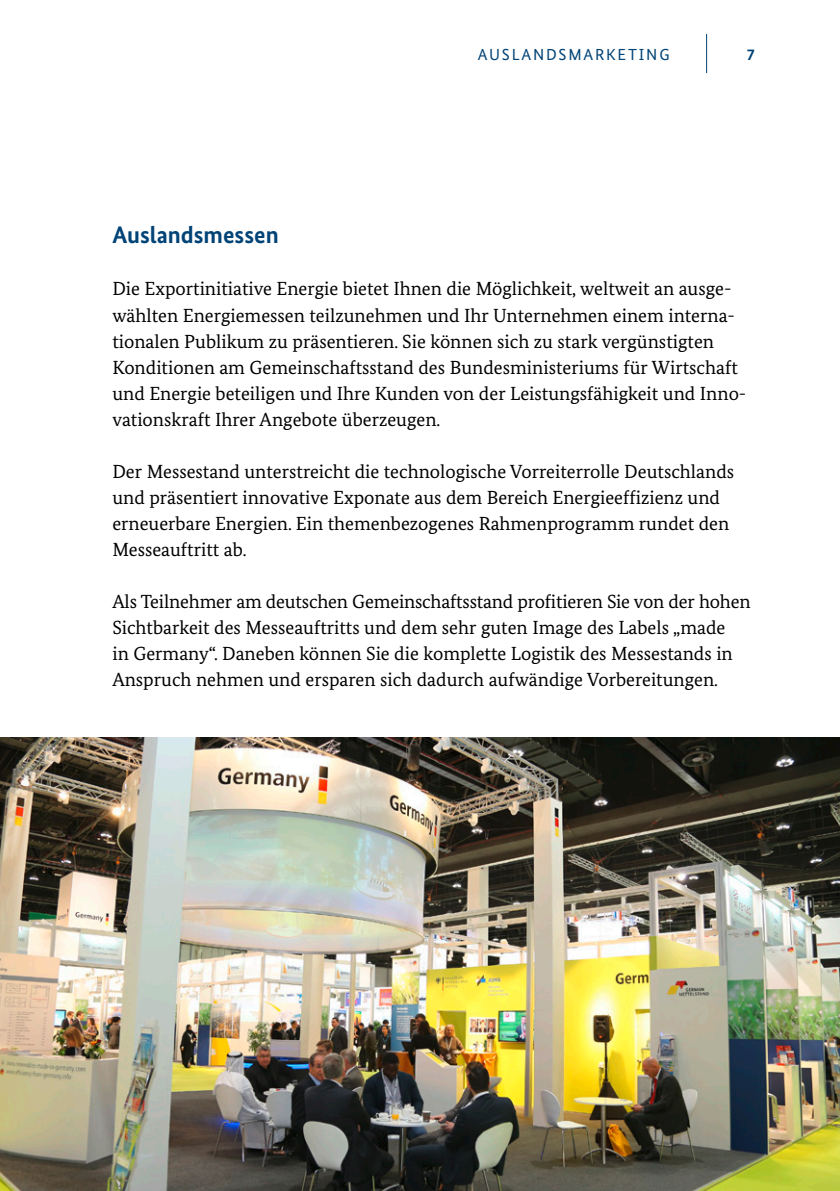
<style>
.page{position:relative;width:840px;height:1191px;background:#fff}
.page>*{position:absolute;margin:0;border:0;box-sizing:border-box;transform-origin:0 0}
.t1{font:700 24px "Bundes Sans";color:#004376}
.t2{font:19px/26px "Bundes Serif";color:#000}
.t3{font:16px "Bundes Sans";letter-spacing:.11em;color:#004376}
.t4{font:700 16px "Bundes Sans";color:#004376}
</style>
<div class="page">
<hr style="left:705px;top:34px;width:1px;height:39px;background:#004376">
<img style="left:0;top:737px;width:839px;height:454px">
<p class="t3" style="left:477px;top:45px;width:193px">AUSLANDSMARKETING</p>
<p class="t4" style="left:746px;top:45px;width:9px">7</p>
<h3 class="t1" style="left:112px;top:221px;width:168px">Auslandsmessen</h3>
<p class="t2" style="left:112px;top:276px;width:635px">Die Exportinitiative Energie bietet Ihnen die Möglichkeit, weltweit an ausge&shy;wählten Energiemessen teilzunehmen und Ihr Unternehmen einem interna&shy;tionalen Publikum zu präsentieren. Sie können sich zu stark vergünstigten Konditionen am Gemeinschaftsstand des Bundesministeriums für Wirtschaft und Energie beteiligen und Ihre Kunden von der Leistungsfähigkeit und Inno&shy;vationskraft Ihrer Angebote überzeugen.</p>
<p class="t2" style="left:112px;top:458px;width:623px">Der Messestand unterstreicht die technologische Vorreiterrolle Deutschlands und präsentiert innovative Exponate aus dem Bereich Energieeffizienz und erneuerbare Energien. Ein themenbezogenes Rahmenprogramm rundet den Messeauftritt ab.</p>
<p class="t2" style="left:112px;top:588px;width:639px">Als Teilnehmer am deutschen Gemeinschaftsstand profitieren Sie von der hohen Sichtbarkeit des Messeauftritts und dem sehr guten Image des Labels „made<br>in Germany“. Daneben können Sie die komplette Logistik des Messestands in Anspruch nehmen und ersparen sich dadurch aufwändige Vorbereitungen.</p>
</div>
